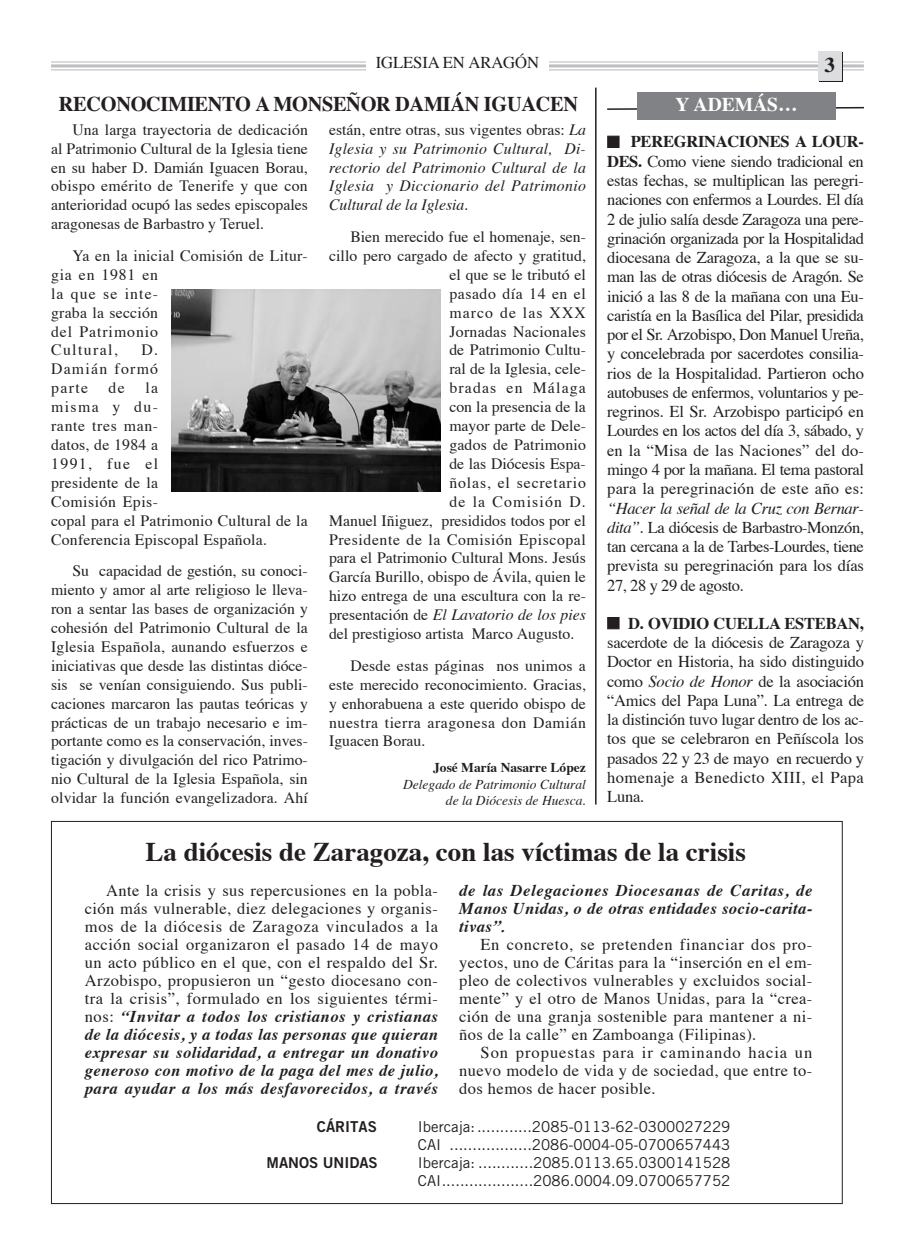
<style>
.page{position:relative;width:915px;height:1255px;background:#fff}
.page>*{position:absolute;margin:0;border:0;box-sizing:border-box;transform-origin:0 0}
.t1{font:27px "Times Bold TT";color:#231f20}
.t2{font:21px "Times Bold TT";letter-spacing:-.015em;color:#231f20}
.t3{font:700 21px "Times";color:#231f20}
.t4{font:19.5px "Times Bold TT";color:#fff}
.t5{font:16.5px/19.2px "Times";letter-spacing:.025em;color:#231f20;text-align:justify}
.t6{font:italic 700 16.5px "Times";letter-spacing:.025em;color:#231f20}
.t7{font:16.5px "Times";letter-spacing:.06em;color:#231f20}
.t8{font:16.5px "Times";letter-spacing:-.01em;color:#231f20}
.t9{font:15.75px/18.9px "Times";letter-spacing:.01em;color:#231f20;text-align:justify}
.t10{font:italic 15.75px/18.9px "Times";color:#231f20;text-align:justify}
.t11{font:15.75px/18.9px "Times";letter-spacing:.035em;color:#231f20}
.t12{font:15.75px "Times";letter-spacing:.075em;color:#231f20}
.t13{font:15.75px "Times";letter-spacing:.055em;color:#231f20}
.t14{font:15.75px "Times";letter-spacing:.07em;color:#231f20}
.t15{font:15px/18px "Trade Gothic";color:#231f20}
.t16{font:15px "Trade Gothic Bold Two";color:#231f20}
.t17{font:italic 13.5px/16.2px "Times";color:#231f20;text-align:right}
.s1{font-family:"Times Bold TT"}
.s2{font-style:italic}
.s3{font-style:normal}
.s4{font-family:"Times Bold TT";font-style:normal}
.s5{font-weight:700;font-style:italic}
</style>
<div class="page">
<svg style="left:607px;top:106px;width:257px;height:5px"></svg>
<hr style="left:51px;top:61px;width:812px;height:2px;background:#bdbec1">
<hr style="left:51px;top:64px;width:812px;height:3px;background:#bdbec1">
<hr style="left:51px;top:69px;width:812px;height:1px;background:#bdbec1">
<svg style="left:819px;top:52px;width:23px;height:30px"></svg>
<div style="left:366px;top:52px;width:182px;height:26px;background:#fff"></div>
<div style="left:817px;top:51px;width:24px;height:30px;background:#dcdddf"></div>
<div style="left:637px;top:92px;width:198px;height:28px;background:#808285"></div>
<hr style="left:595px;top:88px;width:1px;height:716px;background:#231f20">
<img style="left:172px;top:289px;width:268px;height:202px">
<p class="t8" style="left:376px;top:55px;width:165px">IGLESIA EN ARAGÓN</p>
<p class="t3" style="left:824px;top:58px;width:12px">3</p>
<p class="t4" style="left:675px;top:96px;width:124px">Y ADEMÁS…</p>
<p class="t5" style="left:607px;top:134px;width:258px">■ <span class="s1">PEREGRINACIONES A LOUR-DES.</span> Como viene siendo tradicional en estas fechas, se multiplican las peregri&shy;naciones con enfermos a Lourdes. El día 2 de julio salía desde Zaragoza una pere&shy;grinación organizada por la Hospitalidad diocesana de Zaragoza, a la que se su&shy;man las de otras diócesis de Aragón. Se inició a las 8 de la mañana con una Eu&shy;caristía en la Basílica del Pilar, presidida por el Sr. Arzobispo, Don Manuel Ureña, y concelebrada por sacerdotes consilia&shy;rios de la Hospitalidad. Partieron ocho autobuses de enfermos, voluntarios y pe&shy;regrinos. El Sr. Arzobispo participó en Lourdes en los actos del día 3, sábado, y en la “Misa de las Naciones” del do&shy;mingo 4 por la mañana. El tema pastoral para la peregrinación de este año es: <span class="s2">“Hacer la señal de la Cruz con Bernar&shy;dita”</span>. La diócesis de Barbastro-Monzón, tan cercana a la de Tarbes-Lourdes, tiene prevista su peregrinación para los días 27, 28 y 29 de agosto.</p>
<p class="t5" style="left:607px;top:615px;width:258px">■ <span class="s1">D. OVIDIO CUELLA ESTEBAN, </span>sacerdote de la diócesis de Zaragoza y Doctor en Historia, ha sido distinguido como <span class="s2">Socio de Honor</span> de la asociación “Amics del Papa Luna”. La entrega de la distinción tuvo lugar dentro de los ac&shy;tos que se celebraron en Peñíscola los pasados 22 y 23 de mayo en recuerdo y homenaje a Benedicto XIII, el Papa Luna.</p>
<p class="t2" style="left:59px;top:95px;width:520px">RECONOCIMIENTO A MONSEÑOR DAMIÁN IGUACEN</p>
<p class="t9" style="left:51px;top:121px;width:258px;text-indent:21px">Una larga trayectoria de dedicación al Patrimonio Cultural de la Iglesia tiene en su haber D. Damián Iguacen Borau, obispo emérito de Tenerife y que con anterioridad ocupó las sedes episcopales aragonesas de Barbastro y Teruel.</p>
<p class="t11" style="left:51px;top:247px;width:258px;text-indent:21px">Ya en la inicial Comisión de Litur&shy;gia en 1981 en<br>la que se inte-<br>graba la sección<br>del Patrimonio<br>Cultural,</p>
<p class="t10" style="left:329px;top:121px;width:258px"><span class="s3">están, entre otras, sus vigentes obras:</span> La Iglesia y su Patrimonio Cultural, Di&shy;rectorio del Patrimonio Cultural de la Iglesia y Diccionario del Patrimonio Cultural de la Iglesia.</p>
<p class="t9" style="left:350px;top:229px;width:237px">Bien merecido fue el homenaje, sen-</p>
<p class="t9" style="left:329px;top:247px;width:258px">cillo pero cargado de afecto y gratitud,</p>
<p class="t9" style="left:449px;top:266px;width:138px">el que se le tributó el</p>
<p class="t11" style="left:449px;top:285px;width:138px">pasado día 14 en el</p>
<p class="t14" style="left:449px;top:306px;width:138px">marco de las XXX</p>
<p class="t9" style="left:449px;top:323px;width:138px">Jornadas Nacionales</p>
<p class="t9" style="left:449px;top:342px;width:138px">de Patrimonio Cultu-</p>
<p class="t9" style="left:449px;top:361px;width:138px">ral de la Iglesia, cele-</p>
<p class="t12" style="left:449px;top:381px;width:138px">bradas en Málaga</p>
<p class="t9" style="left:449px;top:399px;width:138px">con la presencia de la</p>
<p class="t9" style="left:449px;top:418px;width:138px">mayor parte de Dele-</p>
<p class="t9" style="left:449px;top:436px;width:138px">gados de Patrimonio</p>
<p class="t9" style="left:449px;top:455px;width:138px">de las Diócesis Espa-</p>
<p class="t13" style="left:449px;top:476px;width:138px">ñolas, el secretario</p>
<p class="t12" style="left:449px;top:495px;width:138px">de la Comisión D.</p>
<p class="t9" style="left:329px;top:512px;width:258px">Manuel Iñiguez, presididos todos por el</p>
<p class="t11" style="left:329px;top:531px;width:258px">Presidente de la Comisión Episcopal</p>
<p class="t9" style="left:329px;top:550px;width:258px">para el Patrimonio Cultural Mons. Jesús</p>
<p class="t9" style="left:329px;top:569px;width:258px">García Burillo, obispo de Ávila, quien le</p>
<p class="t9" style="left:329px;top:588px;width:258px">hizo entrega de una escultura con la re-</p>
<p class="t10" style="left:329px;top:607px;width:258px"><span class="s3">presentación de</span> El Lavatorio de los pies</p>
<p class="t9" style="left:329px;top:625px;width:246px">del prestigioso artista Marco Augusto.</p>
<p class="t9" style="left:329px;top:657px;width:258px;text-indent:21px">Desde estas páginas nos unimos a este merecido reconocimiento. Gracias, y enhorabuena a este querido obispo de nuestra tierra aragonesa don Damián Iguacen Borau.</p>
<p class="t17" style="left:403px;top:760px;width:184px"><span class="s4">José María Nasarre López<br></span>Delegado de Patrimonio Cultural de la Diócesis de Huesca.</p>
<p class="t9" style="left:51px;top:342px;width:108px;text-indent:90px">D.<br>Damián formó parte</p>
<p class="t9" style="left:51px;top:380px;width:258px;text-align:left;text-indent:94px">la<br>misma y du-<br>rante tres man-<br>datos, de 1984 a<br>1991, fue el<br>presidente de la<br>Comisión Epis-<br>copal para el Patrimonio Cultural de la<br>Conferencia Episcopal Española.</p>
<p class="t9" style="left:51px;top:563px;width:258px;text-indent:21px">Su capacidad de gestión, su conoci&shy;miento y amor al arte religioso le lleva&shy;ron a sentar las bases de organización y cohesión del Patrimonio Cultural de la Iglesia Española, aunando esfuerzos e iniciativas que desde las distintas dióce&shy;sis se venían consiguiendo. Sus publi&shy;caciones marcaron las pautas teóricas y prácticas de un trabajo necesario e im&shy;portante como es la conservación, inves&shy;tigación y divulgación del rico Patrimo&shy;nio Cultural de la Iglesia Española, sin olvidar la función evangelizadora. Ahí</p>
<p class="t9" style="left:109px;top:380px;width:18px">de</p>
<p class="t1" style="left:145px;top:840px;width:601px">La diócesis de Zaragoza, con las víctimas de la crisis</p>
<p class="t5" style="left:85px;top:883px;width:354px;line-height:18px;text-indent:21px">Ante la crisis y sus repercusiones en la pobla&shy;ción más vulnerable, diez delegaciones y organis&shy;mos de la diócesis de Zaragoza vinculados a la acción social organizaron el pasado 14 de mayo un acto público en el que, con el respaldo del Sr.<br>Arzobispo, propusieron un “gesto diocesano con&shy;tra la crisis”, formulado en los siguientes térmi&shy;nos: <span class="s5">“Invitar a todos los cristianos y cristianas de la diócesis, y a todas las personas que quieran expresar su solidaridad, a entregar un donativo generoso con motivo de la paga del mes de julio, para ayudar a los más desfavorecidos, a través</span></p>
<p class="t6" style="left:459px;top:883px;width:354px">de las Delegaciones Diocesanas de Caritas, de</p>
<p class="t6" style="left:459px;top:901px;width:354px">Manos Unidas, o de otras entidades socio-carita-</p>
<p class="t6" style="left:459px;top:919px;width:48px">tivas”.</p>
<p class="t5" style="left:480px;top:936px;width:333px">En concreto, se pretenden financiar dos pro-</p>
<p class="t5" style="left:459px;top:954px;width:354px">yectos, uno de Cáritas para la “inserción en el em-</p>
<p class="t5" style="left:459px;top:972px;width:354px">pleo de colectivos vulnerables y excluidos social-</p>
<p class="t5" style="left:459px;top:990px;width:354px">mente” y el otro de Manos Unidas, para la “crea-</p>
<p class="t5" style="left:459px;top:1008px;width:354px">ción de una granja sostenible para mantener a ni-</p>
<p class="t5" style="left:459px;top:1026px;width:298px">ños de la calle” en Zamboanga (Filipinas).</p>
<p class="t7" style="left:480px;top:1045px;width:333px">Son propuestas para ir caminando hacia un</p>
<p class="t5" style="left:459px;top:1062px;width:354px">nuevo modelo de vida y de sociedad, que entre to-</p>
<p class="t5" style="left:459px;top:1080px;width:198px">dos hemos de hacer posible.</p>
<p class="t16" style="left:317px;top:1120px;width:61px">CÁRITAS</p>
<p class="t15" style="left:417px;top:1118px;width:314px">Ibercaja: ............2085-0113-62-0300027229<br>CAI ..................2086-0004-05-0700657443</p>
<p class="t16" style="left:266px;top:1156px;width:113px">MANOS UNIDAS</p>
<p class="t15" style="left:417px;top:1154px;width:314px">Ibercaja: ............2085.0113.65.0300141528<br>CAI....................2086.0004.09.0700657752</p>
</div>
